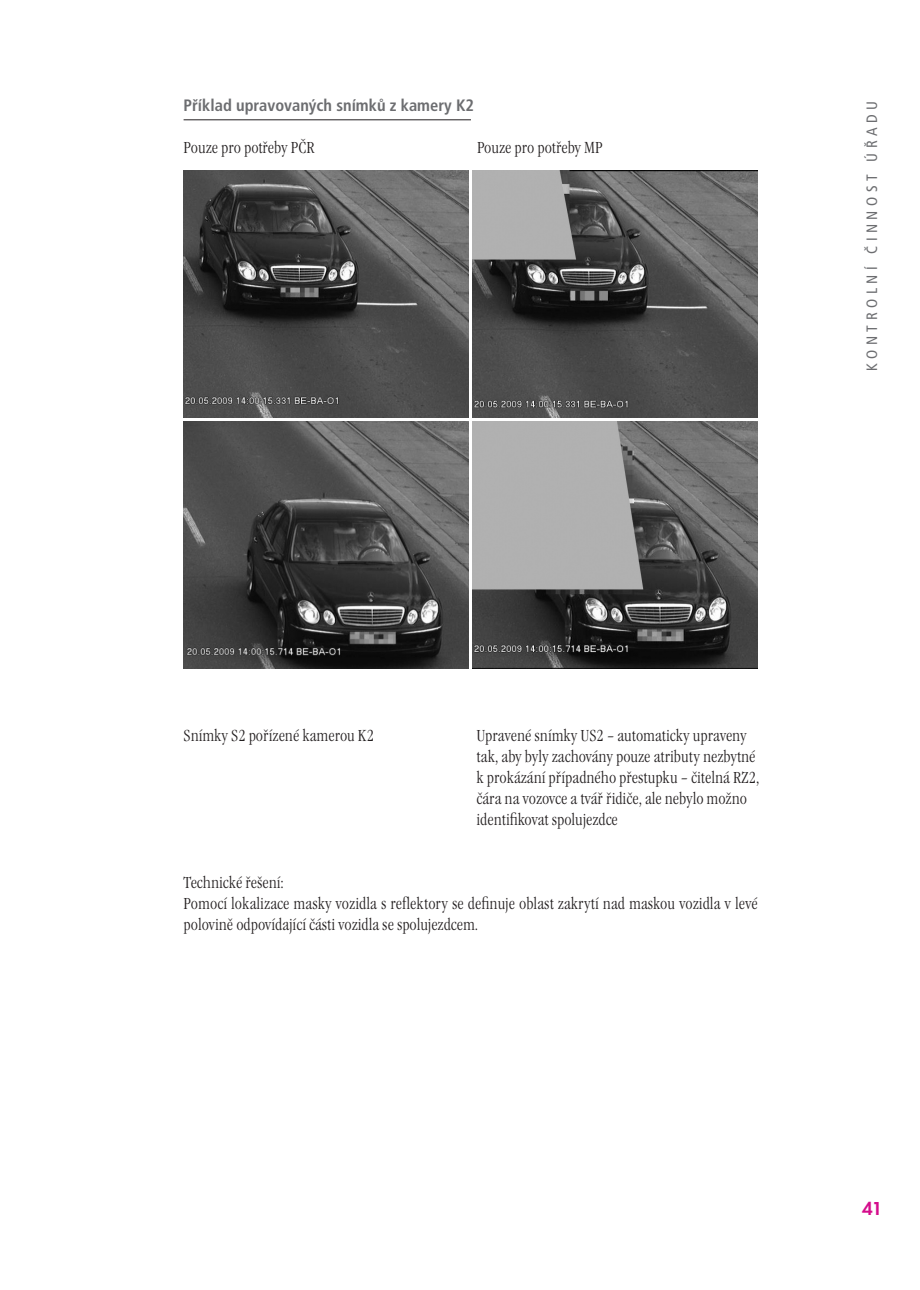
<style>
.page{position:relative;width:920px;height:1290px;background:#fff}
.page>*{position:absolute;margin:0;border:0;box-sizing:border-box;transform-origin:0 0}
.t1{font:600 19.5px "Futura TOT";color:#d50d8c}
.t2{font:16.5px/21px "Garamond Itc TOT Ligh Cond";color:#231f20}
.t3{font:700 condensed 16.5px "Frutiger CE";color:#6c6d70}
.t4{font:condensed 15px "Frutiger CE";letter-spacing:.3em;color:#6c6d70}
</style>
<div class="page">
<hr style="left:184px;top:120px;width:287px;height:1px;background:#231f20">
<img style="left:184px;top:171px;width:285px;height:246px">
<img style="left:473px;top:171px;width:285px;height:246px">
<img style="left:184px;top:421px;width:285px;height:247px">
<img style="left:473px;top:421px;width:285px;height:247px">
<p class="t3" style="left:184px;top:99px;width:292px">Příklad upravovaných snímků z kamery K2</p>
<p class="t2" style="left:184px;top:137px;width:132px">Pouze pro potřeby PČR</p>
<p class="t2" style="left:477px;top:137px;width:127px">Pouze pro potřeby MP</p>
<p class="t4" style="left:866px;top:371px;width:271px;rotate:-90deg">KONTROLNÍ ČINNOST ÚŘADU</p>
<p class="t2" style="left:184px;top:725px;width:192px">Snímky S2 pořízené kamerou K2</p>
<p class="t2" style="left:477px;top:725px;width:284px">Upravené snímky US2 – automaticky upraveny tak, aby byly zachovány pouze atributy nezbytné k prokázání případného přestupku – čitelná RZ2, čára na vozovce a tvář řidiče, ale nebylo možno identifikovat spolujezdce</p>
<p class="t2" style="left:184px;top:872px;width:575px">Technické řešení:<br>Pomocí lokalizace masky vozidla s reflektory se definuje oblast zakrytí nad maskou vozidla v levé polovině odpovídající části vozidla se spolujezdcem.</p>
<p class="t1" style="left:862px;top:1196px;width:23px">41</p>
</div>
